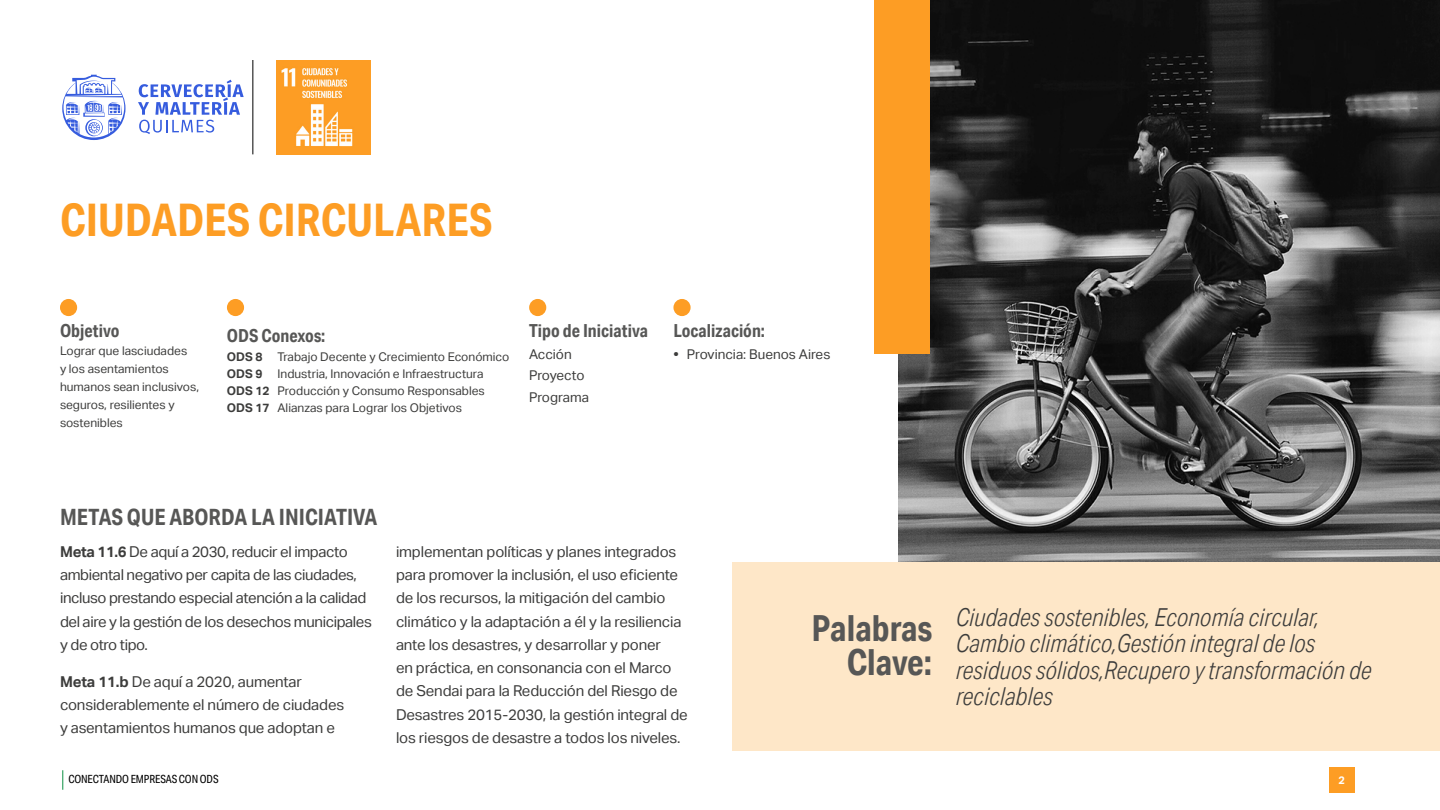
<style>
.page{position:relative;width:1440px;height:810px;background:#fff}
.page>*{position:absolute;margin:0;border:0;box-sizing:border-box;transform-origin:0 0}
.t1{font:700 45px "Aktiv Grotesk Cd";color:#fd9d24}
.t2{font:700 36px/33.8px "Aktiv Grotesk Cd";color:#575756;text-align:right}
.t3{font:italic 300 24.75px/26.2px "Aktiv Grotesk Cd";color:#3c3c3b}
.t4{font:700 22.5px "Aktiv Grotesk Cd";color:#575756}
.t5{font:700 18px "Aktiv Grotesk Cd";color:#575756}
.t6{font:15px/23.2px "Aktiv Grotesk";letter-spacing:-.01em;color:#3c3c3b}
.t7{font:13.5px/21.8px "Aktiv Grotesk";color:#3c3c3b}
.t8{font:12px/18px "Aktiv Grotesk";color:#3c3c3b}
.t9{font:11.25px "Aktiv Grotesk Cd";letter-spacing:-.01em;color:#000}
.t10{font:700 10.88px "Aktiv Grotesk";color:#fff}
.s1{font-weight:700}
</style>
<div class="page">
<svg style="left:62px;top:770px;width:1px;height:20px"></svg>
<div style="left:1329px;top:767px;width:25px;height:26px;background:#fd9d24"></div>
<img style="left:898px;top:0;width:542px;height:562px">
<div style="left:732px;top:562px;width:708px;height:189px;background:#fee7c8"></div>
<div style="left:874px;top:0;width:56px;height:354px;background:#fd9d24"></div>
<img style="left:276px;top:60px;width:95px;height:95px">
<hr style="left:253px;top:60px;width:1px;height:94px;background:#000">
<div style="left:60px;top:299px;width:17px;height:17px;background:#fd9d24;border-radius:50%"></div>
<div style="left:673px;top:299px;width:18px;height:17px;background:#fd9d24;border-radius:50%"></div>
<div style="left:227px;top:299px;width:17px;height:17px;background:#fd9d24;border-radius:50%"></div>
<div style="left:529px;top:299px;width:17px;height:17px;background:#fd9d24;border-radius:50%"></div>
<svg style="left:138px;top:80px;width:106px;height:54px"></svg>
<svg style="left:62px;top:75px;width:63px;height:65px"></svg>
<h1 class="t1" style="left:60px;top:192px;width:434px">CIUDADES CIRCULARES</h1>
<p class="t5" style="left:60px;top:319px;width:61px">Objetivo</p>
<p class="t8" style="left:60px;top:342px;width:141px">Lograr que lasciudades<br>y los asentamientos humanos sean inclusivos, seguros, resilientes y sostenibles</p>
<p class="t5" style="left:227px;top:325px;width:100px">ODS Conexos:</p>
<p class="t8" style="left:227px;top:348px;width:284px;line-height:17.2px"><span class="s1">ODS 8</span> Trabajo Decente y Crecimiento Económico <span class="s1">ODS 9</span> Industria, Innovación e Infraestructura <span class="s1">ODS 12</span> Producción y Consumo Responsables <span class="s1">ODS 17</span> Alianzas para Lograr los Objetivos</p>
<p class="t5" style="left:529px;top:319px;width:120px">Tipo de Iniciativa</p>
<p class="t7" style="left:529px;top:343px;width:61px">Acción<br>Proyecto<br>Programa</p>
<p class="t5" style="left:673px;top:319px;width:93px">Localización:</p>
<p class="t7" style="left:673px;top:343px;width:158px"><span class="s1">•</span> Provincia: Buenos Aires</p>
<h3 class="t4" style="left:60px;top:503px;width:319px">METAS QUE ABORDA LA INICIATIVA</h3>
<p class="t6" style="left:60px;top:540px;width:313px"><span class="s1">Meta 11.6</span> De aquí a 2030, reducir el impacto ambiental negativo per capita de las ciudades, incluso prestando especial atención a la calidad del aire y la gestión de los desechos municipales y de otro tipo.</p>
<p class="t6" style="left:60px;top:670px;width:286px"><span class="s1">Meta 11.b</span> De aquí a 2020, aumentar considerablemente el número de ciudades y asentamientos humanos que adoptan e</p>
<p class="t6" style="left:396px;top:540px;width:293px">implementan políticas y planes integrados para promover la inclusión, el uso eficiente de los recursos, la mitigación del cambio climático y la adaptación a él y la resiliencia ante los desastres, y desarrollar y poner<br>en práctica, en consonancia con el Marco de Sendai para la Reducción del Riesgo de Desastres 2015-2030, la gestión integral de los riesgos de desastre a todos los niveles.</p>
<h2 class="t2" style="left:811px;top:611px;width:122px">Palabras<br>Clave:</h2>
<h3 class="t3" style="left:956px;top:604px;width:418px">Ciudades sostenibles, Economía circular, Cambio climático,Gestión integral de los residuos sólidos,Recupero y transformación de reciclables</h3>
<p class="t9" style="left:68px;top:773px;width:152px">CONECTANDO EMPRESAS CON ODS</p>
<p class="t10" style="left:1338px;top:774px;width:8px">2</p>
</div>
